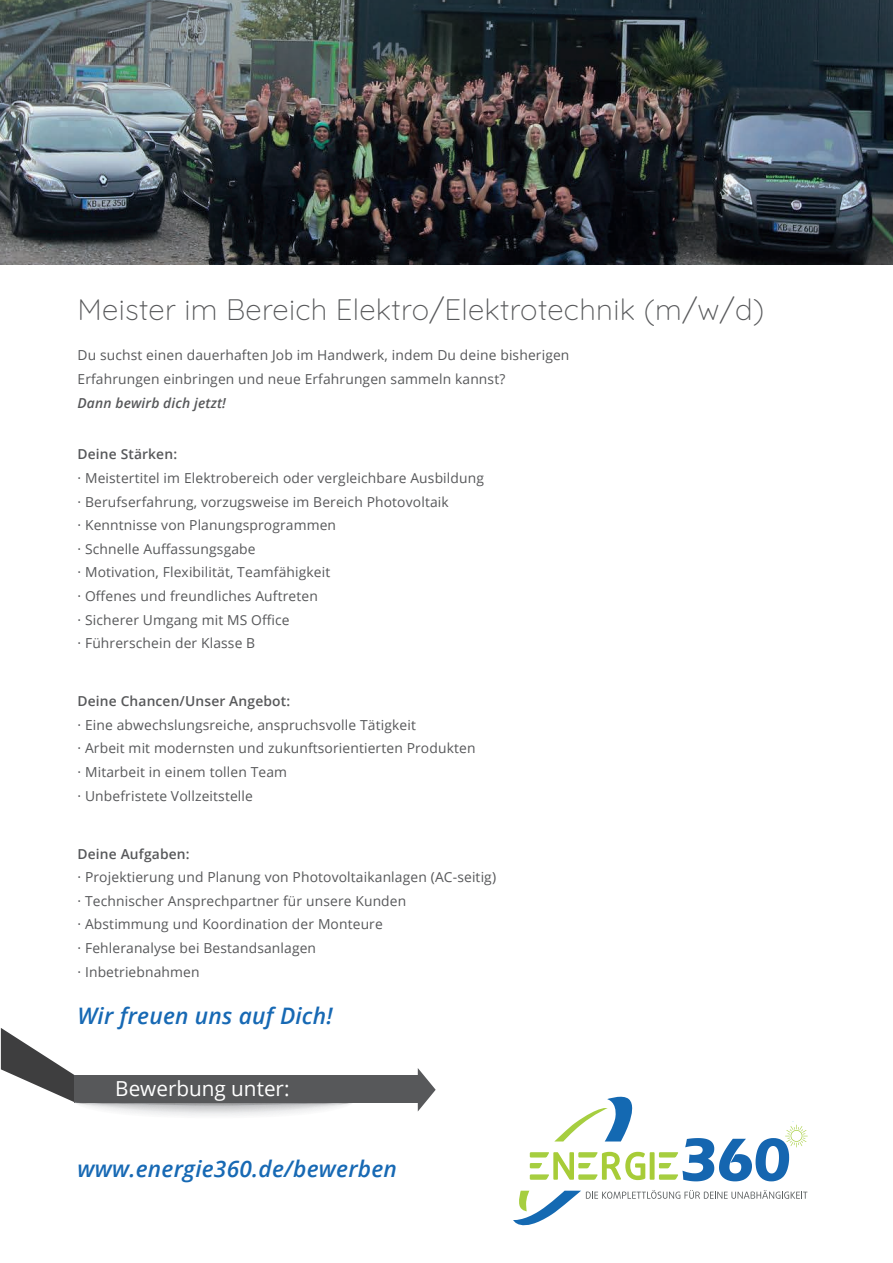
<style>
.page{position:relative;width:893px;height:1263px;background:#fff}
.page>*{position:absolute;margin:0;border:0;box-sizing:border-box;transform-origin:0 0}
.t1{font:300 29.55px "Quicksand";letter-spacing:.01em;color:#57585a}
.t2{font:italic 600 22.8px "Open Sans";letter-spacing:.01em;color:#1769b4}
.t3{font:20.7px "Open Sans";color:#fff}
.t4{font:13.8px/23.5px "Open Sans";letter-spacing:.01em;color:#57585a}
.t5{font:600 13.8px "Open Sans";letter-spacing:.01em;color:#57585a}
.t6{font:italic 600 13.8px "Open Sans";letter-spacing:.01em;color:#57585a}
</style>
<div class="page">
<img style="left:0;top:0;width:893px;height:264px">
<div style="left:650px;top:1152px;width:5px;height:28px;background:#a7cc38"></div>
<svg style="left:513px;top:1190px;width:294px;height:36px"></svg>
<svg style="left:555px;top:1096px;width:78px;height:45px"></svg>
<svg style="left:530px;top:1152px;width:115px;height:28px"></svg>
<svg style="left:659px;top:1125px;width:149px;height:56px"></svg>
<svg style="left:418px;top:1068px;width:18px;height:43px"></svg>
<div style="left:75px;top:1075px;width:346px;height:27px;background:#57585a"></div>
<svg style="left:1px;top:1028px;width:352px;height:88px"></svg>
<h1 class="t1" style="left:78px;top:286px;width:688px">Meister im Bereich Elektro/Elektrotechnik (m/w/d)</h1>
<p class="t4" style="left:78px;top:343px;width:493px">Du suchst einen dauerhaften Job im Handwerk, indem Du deine bisherigen<br>Erfahrungen einbringen und neue Erfahrungen sammeln kannst?</p>
<p class="t6" style="left:78px;top:393px;width:150px">Dann bewirb dich jetzt!</p>
<p class="t5" style="left:78px;top:445px;width:101px">Deine Stärken:</p>
<p class="t4" style="left:78px;top:466px;width:408px">· Meistertitel im Elektrobereich oder vergleichbare Ausbildung · Berufserfahrung, vorzugsweise im Bereich Photovoltaik<br>· Kenntnisse von Planungsprogrammen<br>· Schnelle Auffassungsgabe<br>· Motivation, Flexibilität, Teamfähigkeit<br>· Offenes und freundliches Auftreten<br>· Sicherer Umgang mit MS Office<br>· Führerschein der Klasse B</p>
<p class="t5" style="left:78px;top:692px;width:214px">Deine Chancen/Unser Angebot:</p>
<p class="t4" style="left:78px;top:713px;width:399px">· Eine abwechslungsreiche, anspruchsvolle Tätigkeit<br>· Arbeit mit modernsten und zukunftsorientierten Produkten · Mitarbeit in einem tollen Team<br>· Unbefristete Vollzeitstelle</p>
<p class="t5" style="left:78px;top:844px;width:114px">Deine Aufgaben:</p>
<p class="t4" style="left:78px;top:865px;width:420px">· Projektierung und Planung von Photovoltaikanlagen (AC-seitig) · Technischer Ansprechpartner für unsere Kunden<br>· Abstimmung und Koordination der Monteure<br>· Fehleranalyse bei Bestandsanlagen<br>· Inbetriebnahmen</p>
<h2 class="t2" style="left:78px;top:1000px;width:257px">Wir freuen uns auf Dich!</h2>
<h3 class="t3" style="left:115px;top:1074px;width:176px">Bewerbung unter:</h3>
<h2 class="t2" style="left:78px;top:1153px;width:321px">www.energie360.de/bewerben</h2>
</div>
